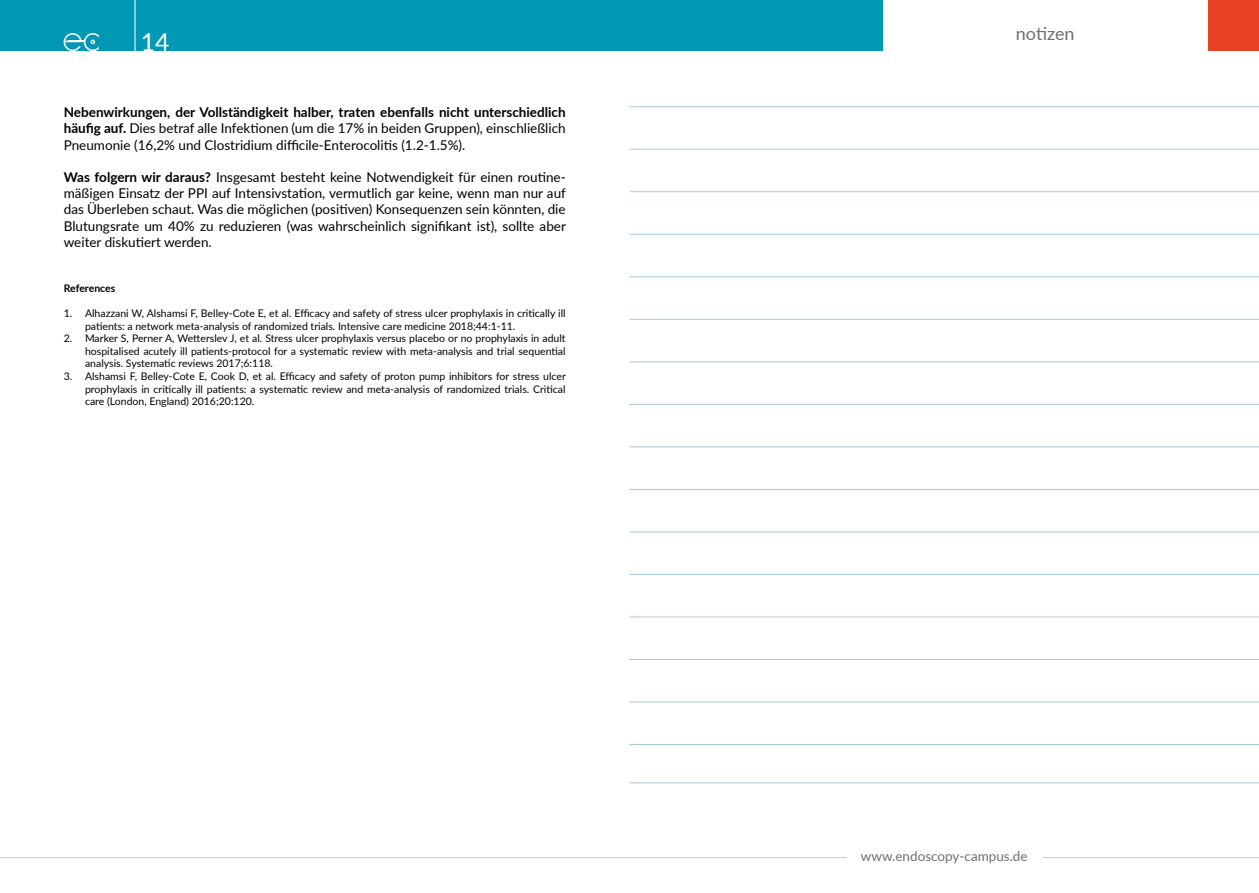
<style>
.page{position:relative;width:1259px;height:893px;background:#fff}
.page>*{position:absolute;margin:0;border:0;box-sizing:border-box;transform-origin:0 0}
.t1{font:24.75px "Lato";color:#fff}
.t2{font:18px "Lato";letter-spacing:-.005em;color:#706f6f}
.t3{font:13.5px/16.2px "Lato";color:#000;text-align:justify}
.t4{font:13.5px "Lato";color:#706f6f}
.t5{font:10.5px/12.6px "Lato";color:#000;text-align:justify}
.t6{font:700 10.5px "Lato";letter-spacing:-.005em;color:#000}
.s1{font-weight:700}
</style>
<div class="page">
<hr style="left:0;top:857px;width:1259px;height:1px;background:#c6c6c6">
<div style="left:847px;top:838px;width:195px;height:28px;background:#fff"></div>
<div style="left:0;top:0;width:882px;height:51px;background:#0098b5"></div>
<div style="left:1208px;top:0;width:51px;height:51px;background:#e84124"></div>
<hr style="left:135px;top:0;width:1px;height:51px;background:#fff">
<svg style="left:64px;top:33px;width:35px;height:18px"></svg>
<hr style="left:629px;top:106px;width:630px;height:1px;background:#a5cada">
<hr style="left:629px;top:149px;width:630px;height:1px;background:#a5cada">
<hr style="left:629px;top:191px;width:630px;height:1px;background:#a5cada">
<hr style="left:629px;top:234px;width:630px;height:1px;background:#a5cada">
<hr style="left:629px;top:276px;width:630px;height:1px;background:#a5cada">
<hr style="left:629px;top:319px;width:630px;height:1px;background:#a5cada">
<hr style="left:629px;top:361px;width:630px;height:1px;background:#a5cada">
<hr style="left:629px;top:404px;width:630px;height:1px;background:#a5cada">
<hr style="left:629px;top:446px;width:630px;height:1px;background:#a5cada">
<hr style="left:629px;top:489px;width:630px;height:1px;background:#a5cada">
<hr style="left:629px;top:531px;width:630px;height:1px;background:#a5cada">
<hr style="left:629px;top:574px;width:630px;height:1px;background:#a5cada">
<hr style="left:629px;top:617px;width:630px;height:1px;background:#a5cada">
<hr style="left:629px;top:659px;width:630px;height:1px;background:#a5cada">
<hr style="left:629px;top:702px;width:630px;height:1px;background:#a5cada">
<hr style="left:629px;top:744px;width:630px;height:1px;background:#a5cada">
<hr style="left:629px;top:782px;width:630px;height:1px;background:#a5cada">
<h1 class="t1" style="left:141px;top:24px;width:30px">14</h1>
<p class="t3" style="left:64px;top:104px;width:503px"><span class="s1">Nebenwirkungen, der Vollständigkeit halber, traten ebenfalls nicht unterschiedlich häufig auf.</span> Dies betraf alle Infektionen (um die 17% in beiden Gruppen), einschließlich Pneumonie (16,2% und Clostridium difficile-Enterocolitis (1.2-1.5%).</p>
<p class="t3" style="left:64px;top:168px;width:503px"><span class="s1">Was folgern wir daraus?</span> Insgesamt besteht keine Notwendigkeit für einen routine&shy;mäßigen Einsatz der PPI auf Intensivstation, vermutlich gar keine, wenn man nur auf das Überleben schaut. Was die möglichen (positiven) Konsequenzen sein könnten, die Blutungsrate um 40% zu reduzieren (was wahrscheinlich signifikant ist), sollte aber weiter diskutiert werden.</p>
<p class="t6" style="left:64px;top:280px;width:53px">References</p>
<p class="t5" style="left:85px;top:306px;width:482px;text-indent:-21px">1. Alhazzani W, Alshamsi F, Belley-Cote E, et al. Efficacy and safety of stress ulcer prophylaxis in critically ill patients: a network meta-analysis of randomized trials. Intensive care medicine 2018;44:1-11.</p>
<p class="t5" style="left:85px;top:332px;width:482px;text-indent:-21px">2. Marker S, Perner A, Wetterslev J, et al. Stress ulcer prophylaxis versus placebo or no prophylaxis in adult hospitalised acutely ill patients-protocol for a systematic review with meta-analysis and trial sequential analysis. Systematic reviews 2017;6:118.</p>
<p class="t5" style="left:85px;top:369px;width:482px;text-indent:-21px">3. Alshamsi F, Belley-Cote E, Cook D, et al. Efficacy and safety of proton pump inhibitors for stress ulcer prophylaxis in critically ill patients: a systematic review and meta-analysis of randomized trials. Critical care (London, England) 2016;20:120.</p>
<h2 class="t2" style="left:1016px;top:20px;width:60px">notizen</h2>
<p class="t4" style="left:861px;top:846px;width:168px">www.endoscopy-campus.de</p>
</div>
